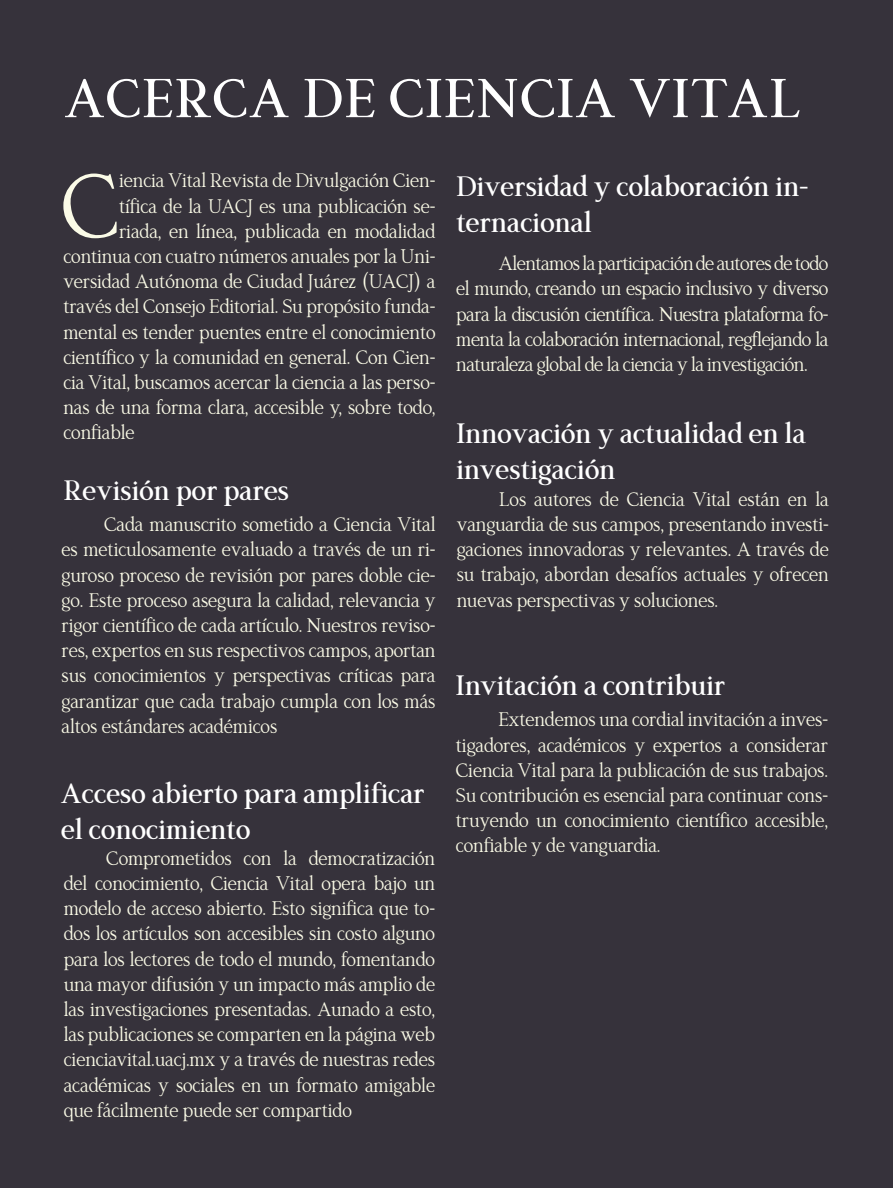
<style>
.page{position:relative;width:893px;height:1188px;background:#fff}
.page>*{position:absolute;margin:0;border:0;box-sizing:border-box;transform-origin:0 0}
.texto{font:98.1px "LT Remark";color:#fbfbe7}
.t1{font:700 58.5px "LT Remark";letter-spacing:.025em;color:#fff}
.subtitulo{font:700 30px/36px "LT Remark";color:#fff}
.texto-2{font:21px/25.2px "LT Remark";color:#fbfbe7;text-align:justify}
</style>
<div class="page">
<div style="left:0;top:0;width:892px;height:1188px;background:#36323b"></div>
<p class="t1" style="left:66px;top:64px;width:737px">ACERCA DE CIENCIA VITAL</p>
<p class="texto" style="left:61px;top:148px;width:59px">C</p>
<p class="texto-2" style="left:119px;top:168px;width:318px">iencia Vital Revista de Divulgación Cien-</p>
<p class="texto-2" style="left:119px;top:193px;width:318px">tífica de la UACJ es una publicación se-</p>
<p class="texto-2" style="left:119px;top:218px;width:318px">riada, en línea, publicada en modalidad</p>
<p class="texto-2" style="left:63px;top:243px;width:374px">continua con cuatro números anuales por la Uni-</p>
<p class="texto-2" style="left:63px;top:268px;width:374px">versidad Autónoma de Ciudad Juárez (UACJ) a</p>
<p class="texto-2" style="left:63px;top:294px;width:374px">través del Consejo Editorial. Su propósito funda-</p>
<p class="texto-2" style="left:63px;top:319px;width:374px">mental es tender puentes entre el conocimiento</p>
<p class="texto-2" style="left:63px;top:344px;width:374px">científico y la comunidad en general. Con Cien-</p>
<p class="texto-2" style="left:63px;top:369px;width:374px">cia Vital, buscamos acercar la ciencia a las perso-</p>
<p class="texto-2" style="left:63px;top:394px;width:374px">nas de una forma clara, accesible y, sobre todo,</p>
<p class="texto-2" style="left:63px;top:420px;width:73px">confiable</p>
<p class="subtitulo" style="left:64px;top:472px;width:227px">Revisión por pares</p>
<p class="texto-2" style="left:62px;top:511px;width:375px;text-indent:43px">Cada manuscrito sometido a Ciencia Vital es meticulosamente evaluado a través de un ri&shy;guroso proceso de revisión por pares doble cie&shy;go. Este proceso asegura la calidad, relevancia y rigor científico de cada artículo. Nuestros reviso&shy;res, expertos en sus respectivos campos, aportan sus conocimientos y perspectivas críticas para garantizar que cada trabajo cumpla con los más altos estándares académicos</p>
<p class="subtitulo" style="left:62px;top:775px;width:365px">Acceso abierto para amplificar el conocimiento</p>
<p class="texto-2" style="left:64px;top:845px;width:373px;text-indent:43px">Comprometidos con la democratización del conocimiento, Ciencia Vital opera bajo un modelo de acceso abierto. Esto significa que to&shy;dos los artículos son accesibles sin costo alguno para los lectores de todo el mundo, fomentando una mayor difusión y un impacto más amplio de las investigaciones presentadas. Aunado a esto, las publicaciones se comparten en la página web cienciavital.uacj.mx y a través de nuestras redes académicas y sociales en un formato amigable que fácilmente puede ser compartido</p>
<p class="subtitulo" style="left:457px;top:168px;width:354px">Diversidad y colaboración in&shy;ternacional</p>
<p class="texto-2" style="left:456px;top:250px;width:374px;text-indent:43px">Alentamos la participación de autores de todo el mundo, creando un espacio inclusivo y diverso para la discusión científica. Nuestra plataforma fo&shy;menta la colaboración internacional, regflejando la naturaleza global de la ciencia y la investigación.</p>
<p class="subtitulo" style="left:457px;top:415px;width:351px">Innovación y actualidad en la investigación</p>
<p class="texto-2" style="left:457px;top:486px;width:374px;text-indent:43px">Los autores de Ciencia Vital están en la vanguardia de sus campos, presentando investi&shy;gaciones innovadoras y relevantes. A través de su trabajo, abordan desafíos actuales y ofrecen nuevas perspectivas y soluciones.</p>
<p class="subtitulo" style="left:456px;top:668px;width:271px">Invitación a contribuir</p>
<p class="texto-2" style="left:456px;top:707px;width:374px;text-indent:43px">Extendemos una cordial invitación a inves&shy;tigadores, académicos y expertos a considerar Ciencia Vital para la publicación de sus trabajos.<br>Su contribución es esencial para continuar cons&shy;truyendo un conocimiento científico accesible, confiable y de vanguardia.</p>
</div>
